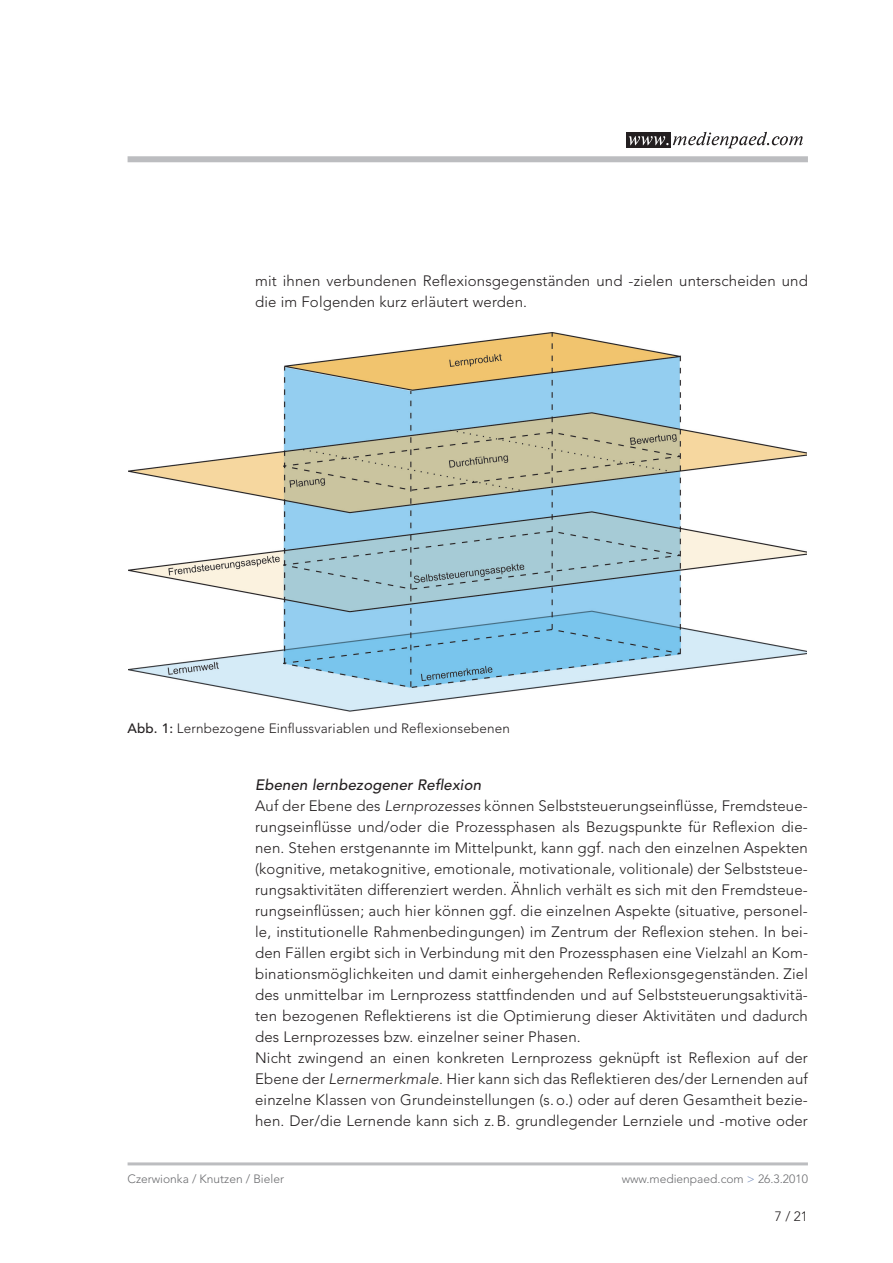
<style>
.page{position:relative;width:893px;height:1263px;background:#fff}
.page>*{position:absolute;margin:0;border:0;box-sizing:border-box;transform-origin:0 0}
.t1{font:300 15px/21px "Avenir";letter-spacing:.01em;color:#231f20}
.t2{font:300 13.5px "Avenir";letter-spacing:.01em;color:#231f20}
.t3{font:300 12px "Avenir";color:#6c6d70}
.s1{font-weight:500}
.s2{font-weight:500;font-style:italic}
.s3{font-style:italic}
.s4{color:#748cbb}
</style>
<div class="page">
<div style="left:128px;top:156px;width:680px;height:6px;background:#bcbdc0"></div>
<hr style="left:128px;top:1162px;width:680px;height:3px;background:#bcbdc0">
<div style="left:626px;top:133px;width:45px;height:15px;background:#231f20"></div>
<svg style="left:629px;top:132px;width:174px;height:16px"></svg>
<img style="left:128px;top:333px;width:679px;height:379px">
<p class="t1" style="left:255px;top:270px;width:554px">mit ihnen verbundenen Reflexionsgegenständen und -zielen unterscheiden und die im Folgenden kurz erläutert werden.</p>
<p class="t2" style="left:128px;top:721px;width:384px"><span class="s1">Abb. 1:</span> Lernbezogene Einflussvariablen und Reflexionsebenen</p>
<p class="t1" style="left:255px;top:774px;width:554px"><span class="s2">Ebenen lernbezogener Reflexion<br></span>Auf der Ebene des <span class="s3">Lernprozesses</span> können Selbststeuerungseinflüsse, Fremdsteue&shy;rungseinflüsse und/oder die Prozessphasen als Bezugspunkte für Reflexion die&shy;nen. Stehen erstgenannte im Mittelpunkt, kann ggf. nach den einzelnen Aspekten (kognitive, metakognitive, emotionale, motivationale, volitionale) der Selbststeue&shy;rungsaktivitäten differenziert werden. Ähnlich verhält es sich mit den Fremdsteue&shy;rungseinflüssen; auch hier können ggf. die einzelnen Aspekte (situative, personel&shy;le, institutionelle Rahmenbedingungen) im Zentrum der Reflexion stehen. In bei&shy;den Fällen ergibt sich in Verbindung mit den Prozessphasen eine Vielzahl an Kom&shy;binationsmöglichkeiten und damit einhergehenden Reflexionsgegenständen. Ziel des unmittelbar im Lernprozess stattfindenden und auf Selbststeuerungsaktivitä&shy;ten bezogenen Reflektierens ist die Optimierung dieser Aktivitäten und dadurch des Lernprozesses bzw. einzelner seiner Phasen.<br>Nicht zwingend an einen konkreten Lernprozess geknüpft ist Reflexion auf der Ebene der <span class="s3">Lernermerkmale</span>. Hier kann sich das Reflektieren des/der Lernenden auf einzelne Klassen von Grundeinstellungen (s.o.) oder auf deren Gesamtheit bezie&shy;hen. Der/die Lernende kann sich z.B. grundlegender Lernziele und -motive oder</p>
<p class="t3" style="left:128px;top:1171px;width:158px">Czerwionka / Knutzen / Bieler</p>
<p class="t3" style="left:622px;top:1171px;width:188px">www.medienpaed.com <span class="s4">&gt;</span> 26.3.2010</p>
<p class="t2" style="left:775px;top:1208px;width:35px">7 / 21</p>
</div>
